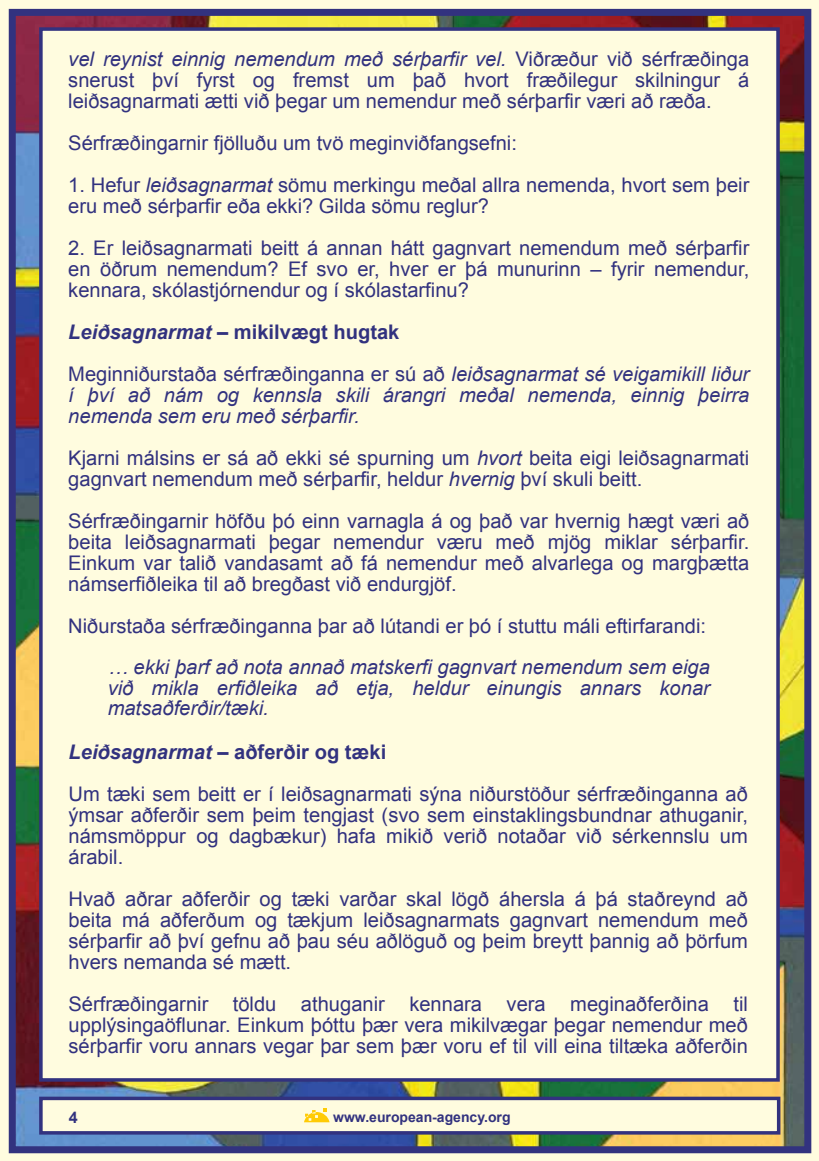
<style>
.page{position:relative;width:819px;height:1161px;background:#fff}
.page>*{position:absolute;margin:0;border:0;box-sizing:border-box;transform-origin:0 0}
.t1{font:20.12px/21px "Arial";color:#32327f;text-align:justify}
.t2{font:italic 20.12px/21px "Arial";color:#32327f}
.t3{font:700 16.1px "Arial";color:#32327f}
.t4{font:700 14px "Arial";color:#32327f}
.s1{font-style:italic}
.s2{font-weight:700;font-style:italic}
.s3{font-weight:700}
</style>
<div class="page">
<img style="left:17px;top:17px;width:786px;height:1128px">
<div style="left:0;top:0;width:819px;height:12px;background:#fffcdf"></div>
<div style="left:807px;top:0;width:12px;height:1161px;background:#fffcdf"></div>
<div style="left:0;top:1150px;width:819px;height:11px;background:#fffcdf"></div>
<div style="left:0;top:0;width:12px;height:1161px;background:#fffcdf"></div>
<div style="left:9px;top:9px;width:802px;height:1144px;border:7px solid #32327f"></div>
<div style="left:39px;top:27px;width:740px;height:1054px;background:#fffcdf;border:4px solid #32327f"></div>
<div style="left:39px;top:1096px;width:741px;height:38px;background:#fffcdf;border:4px solid #32327f"></div>
<svg style="left:304px;top:1109px;width:25px;height:13px"></svg>
<p class="t1" style="left:68px;top:49px;width:682px"><span class="s1">vel reynist einnig nemendum með sérþarfir vel.</span> Viðræður við sérfræðinga snerust því fyrst og fremst um það hvort fræðilegur skilningur á leiðsagnarmati ætti við þegar um nemendur með sérþarfir væri að ræða.</p>
<p class="t1" style="left:68px;top:133px;width:450px">Sérfræðingarnir fjölluðu um tvö meginviðfangsefni:</p>
<p class="t1" style="left:68px;top:175px;width:682px">1. Hefur <span class="s1">leiðsagnarmat</span> sömu merkingu meðal allra nemenda, hvort sem þeir eru með sérþarfir eða ekki? Gilda sömu reglur?</p>
<p class="t1" style="left:68px;top:238px;width:682px">2. Er leiðsagnarmati beitt á annan hátt gagnvart nemendum með sérþarfir en öðrum nemendum? Ef svo er, hver er þá munurinn – fyrir nemendur, kennara, skólastjórnendur og í skólastarfinu?</p>
<p class="t1" style="left:68px;top:311px;width:682px;line-height:42px"><span class="s2">Leiðsagnarmat</span> <span class="s3">– mikilvægt hugtak<br></span>Meginniðurstaða sérfræðinganna er sú að <span class="s1">leiðsagnarmat sé veigamikill liður</span></p>
<p class="t2" style="left:68px;top:385px;width:682px">í því að nám og kennsla skili árangri meðal nemenda, einnig þeirra nemenda sem eru með sérþarfir.</p>
<p class="t1" style="left:68px;top:448px;width:682px">Kjarni málsins er sá að ekki sé spurning um <span class="s1">hvort</span> beita eigi leiðsagnarmati gagnvart nemendum með sérþarfir, heldur <span class="s1">hvernig</span> því skuli beitt.</p>
<p class="t1" style="left:68px;top:511px;width:682px">Sérfræðingarnir höfðu þó einn varnagla á og það var hvernig hægt væri að beita leiðsagnarmati þegar nemendur væru með mjög miklar sérþarfir.<br>Einkum var talið vandasamt að fá nemendur með alvarlega og margþætta námserfiðleika til að bregðast við endurgjöf.</p>
<p class="t1" style="left:68px;top:616px;width:639px">Niðurstaða sérfræðinganna þar að lútandi er þó í stuttu máli eftirfarandi:</p>
<p class="t2" style="left:108px;top:656px;width:603px;text-align:justify">… ekki þarf að nota annað matskerfi gagnvart nemendum sem eiga við mikla erfiðleika að etja, heldur einungis annars konar matsaðferðir/tæki.</p>
<p class="t1" style="left:68px;top:731px;width:681px;line-height:42px"><span class="s2">Leiðsagnarmat</span> <span class="s3">– aðferðir og tæki<br></span>Um tæki sem beitt er í leiðsagnarmati sýna niðurstöður sérfræðinganna að</p>
<p class="t1" style="left:68px;top:805px;width:681px">ýmsar aðferðir sem þeim tengjast (svo sem einstaklingsbundnar athuganir, námsmöppur og dagbækur) hafa mikið verið notaðar við sérkennslu um árabil.</p>
<p class="t1" style="left:68px;top:889px;width:681px">Hvað aðrar aðferðir og tæki varðar skal lögð áhersla á þá staðreynd að beita má aðferðum og tækjum leiðsagnarmats gagnvart nemendum með sérþarfir að því gefnu að þau séu aðlöguð og þeim breytt þannig að þörfum hvers nemanda sé mætt.</p>
<p class="t1" style="left:68px;top:994px;width:681px">Sérfræðingarnir töldu athuganir kennara vera meginaðferðina til upplýsingaöflunar. Einkum þóttu þær vera mikilvægar þegar nemendur með sérþarfir voru annars vegar þar sem þær voru ef til vill eina tiltæka aðferðin</p>
<p class="t3" style="left:69px;top:1106px;width:10px">4</p>
<p class="t4" style="left:333px;top:1108px;width:179px">www.european-agency.org</p>
</div>
